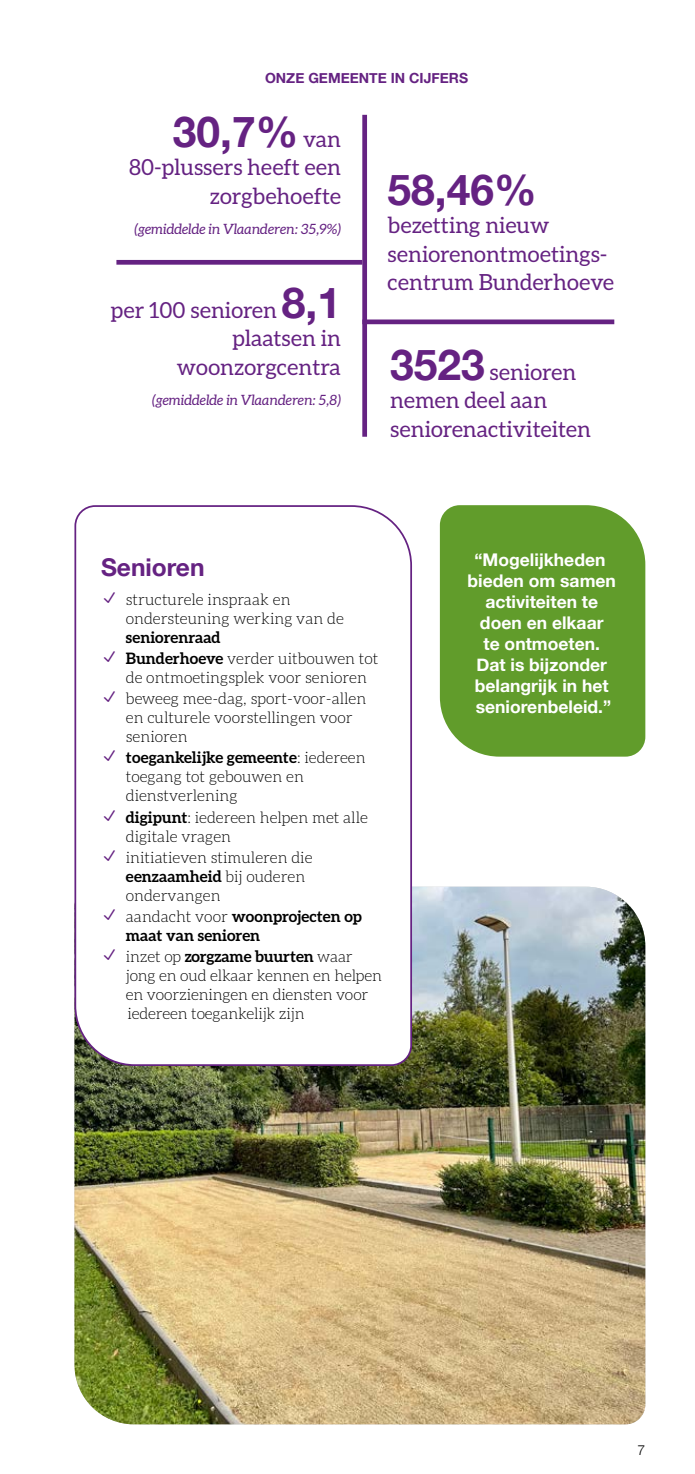
<style>
.page{position:relative;width:695px;height:1474px;background:#fff}
.page>*{position:absolute;margin:0;border:0;box-sizing:border-box;transform-origin:0 0}
.t1{font:700 42.52px "Helvetica Neue";color:#652282}
.t2{font:700 24.5px "Helvetica Neue";color:#652282}
.t3{font:22.22px/28.3px "Aleo";color:#652282;text-align:right}
.t4{font:700 17.5px/21px "Helvetica Neue";color:#fff;text-align:center}
.t5{font:300 15.75px/18.9px "Aleo";color:#000}
.t6{font:700 15.75px/21.3px "Aleo";color:#000}
.t7{font:italic 14.17px "Aleo";color:#652282}
.t8{font:700 14px "Helvetica Neue";color:#652282}
.t9{font:300 14px "Helvetica Neue";color:#000}
.s1{font-family:"Aleo";font-weight:400;font-size:22.22px}
.s2{font-family:"Helvetica Neue";font-weight:700;font-size:42.52px}
.s3{font-weight:300}
.s4{font-weight:700}
</style>
<div class="page">
<img style="left:74px;top:886px;width:571px;height:538px">
<svg style="left:74px;top:505px;width:339px;height:561px"></svg>
<div style="left:440px;top:505px;width:205px;height:251px;background:#619c2b"></div>
<div style="left:362px;top:115px;width:5px;height:322px;background:#652282"></div>
<div style="left:116px;top:260px;width:246px;height:5px;background:#652282"></div>
<div style="left:362px;top:319px;width:252px;height:5px;background:#652282"></div>
<svg style="left:104px;top:591px;width:11px;height:11px"></svg>
<svg style="left:104px;top:651px;width:11px;height:11px"></svg>
<svg style="left:104px;top:691px;width:11px;height:11px"></svg>
<svg style="left:104px;top:750px;width:11px;height:11px"></svg>
<svg style="left:104px;top:809px;width:11px;height:11px"></svg>
<svg style="left:104px;top:850px;width:11px;height:11px"></svg>
<svg style="left:104px;top:909px;width:11px;height:11px"></svg>
<svg style="left:104px;top:949px;width:11px;height:11px"></svg>
<p class="t8" style="left:265px;top:67px;width:204px">ONZE GEMEENTE IN CIJFERS</p>
<h1 class="t1" style="left:173px;top:98px;width:169px">30,7% <span class="s1">van</span></h1>
<h3 class="t3" style="left:129px;top:153px;width:213px">80-plussers heeft een zorgbehoefte</h3>
<p class="t7" style="left:134px;top:221px;width:208px">(gemiddelde in Vlaanderen: 35,9%)</p>
<h3 class="t3" style="left:111px;top:296px;width:231px">per 100 senioren <span class="s2">8,1 </span>plaatsen in woonzorgcentra</h3>
<p class="t7" style="left:152px;top:392px;width:190px">(gemiddelde in Vlaanderen: 5,8)</p>
<h1 class="t1" style="left:387px;top:156px;width:150px">58,46%</h1>
<h3 class="t3" style="left:387px;top:211px;width:228px;text-align:left">bezetting nieuw seniorenontmoetings&shy;centrum Bunderhoeve</h3>
<h3 class="t3" style="left:390px;top:357px;width:202px;text-align:left"><span class="s2">3523</span> senioren nemen deel aan seniorenactiviteiten</h3>
<h2 class="t2" style="left:101px;top:548px;width:105px">Senioren</h2>
<p class="t5" style="left:126px;top:589px;width:219px">structurele inspraak en ondersteuning werking van de</p>
<p class="t6" style="left:126px;top:626px;width:254px">seniorenraad<br>Bunderhoeve <span class="s3">verder uitbouwen tot</span></p>
<p class="t5" style="left:126px;top:666px;width:242px;line-height:21.3px">de ontmoetingsplek voor senioren beweeg mee-dag, sport-voor-allen</p>
<p class="t5" style="left:126px;top:708px;width:228px">en culturele voorstellingen voor senioren</p>
<p class="t5" style="left:126px;top:748px;width:241px"><span class="s4">toegankelijke gemeente</span>: iedereen toegang tot gebouwen en dienstverlening</p>
<p class="t5" style="left:126px;top:807px;width:243px"><span class="s4">digipunt</span>: iedereen helpen met alle digitale vragen</p>
<p class="t5" style="left:126px;top:847px;width:188px">initiatieven stimuleren die <span class="s4">eenzaamheid</span> bij ouderen ondervangen</p>
<p class="t6" style="left:126px;top:906px;width:238px;line-height:18.9px"><span class="s3">aandacht voor</span> woonprojecten op maat van senioren</p>
<p class="t5" style="left:126px;top:947px;width:257px">inzet op <span class="s4">zorgzame buurten</span> waar jong en oud elkaar kennen en helpen en voorzieningen en diensten voor iedereen toegankelijk zijn</p>
<p class="t4" style="left:467px;top:549px;width:150px">“Mogelijkheden bieden om samen activiteiten te doen en elkaar<br>te ontmoeten.<br>Dat is bijzonder belangrijk in het seniorenbeleid.”</p>
<p class="t9" style="left:637px;top:1438px;width:9px">7</p>
</div>
